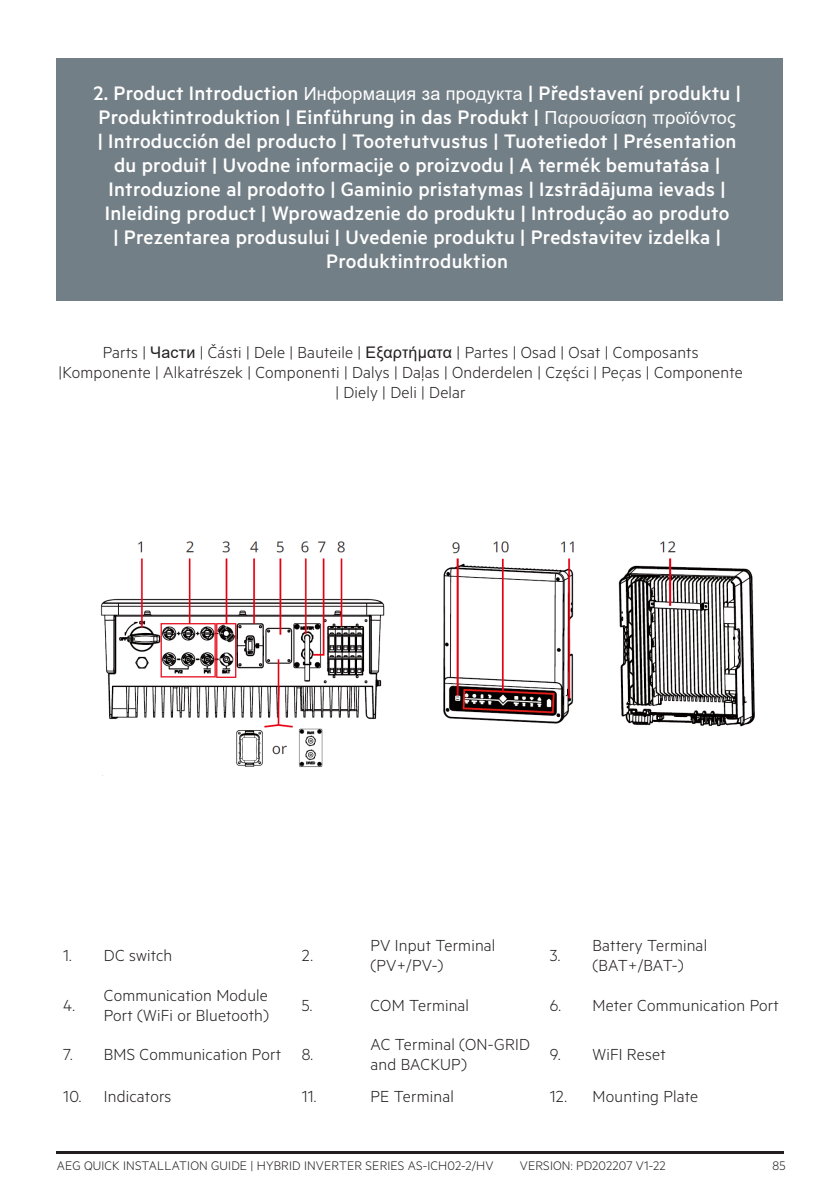
<style>
.page{position:relative;width:840px;height:1191px;background:#fff}
.page>*{position:absolute;margin:0;border:0;box-sizing:border-box;transform-origin:0 0}
.t1{font:500 22px/24px "Metric";letter-spacing:.01em;color:#fff;text-align:center}
.t2{font:300 18px/20px "Metric";letter-spacing:.01em;color:#231f20}
.t3{font:300 14px "Metric";letter-spacing:.01em;color:#231f20}
.s1{font-family:"Arial";font-weight:400;font-size:18px}
.s2{font-family:"Arial";font-weight:400;font-size:16px}
</style>
<div class="page">
<hr style="left:56px;top:1151px;width:727px;height:2px;background:#231f20">
<div style="left:57px;top:58px;width:725px;height:242px;background:#737f86"></div>
<img style="left:100px;top:541px;width:655px;height:235px">
<p class="t1" style="left:93px;top:80px;width:648px">2. Product Introduction <span class="s1">Информация за продукта</span> | Představení produktu | Produktintroduktion | Einführung in das Produkt | <span class="s1">Παρουσίαση προϊόντος </span>| Introducción del producto | Tootetutvustus | Tuotetiedot | Présentation du produit | Uvodne informacije o proizvodu | A termék bemutatása | Introduzione al prodotto | Gaminio pristatymas | Izstrādājuma ievads | Inleiding product | Wprowadzenie do produktu | Introdução ao produto<br>| Prezentarea produsului | Uvedenie produktu | Predstavitev izdelka | Produktintroduktion</p>
<p class="t2" style="left:58px;top:342px;width:685px;text-align:center">Parts | <span class="s2">Части</span> | Části | Dele | Bauteile | <span class="s2">Εξαρτήματα</span> | Partes | Osad | Osat | Composants |Komponente | Alkatrészek | Componenti | Dalys | Daļas | Onderdelen | Części | Peças | Componente | Diely | Deli | Delar</p>
<p class="t2" style="left:63px;top:944px;width:110px">1. DC switch</p>
<p class="t2" style="left:301px;top:944px;width:13px">2.</p>
<p class="t2" style="left:370px;top:934px;width:126px">PV Input Terminal (PV+/PV-)</p>
<p class="t2" style="left:549px;top:944px;width:12px">3.</p>
<p class="t2" style="left:592px;top:934px;width:116px">Battery Terminal (BAT+/BAT-)</p>
<p class="t2" style="left:63px;top:994px;width:13px">4.</p>
<p class="t2" style="left:104px;top:984px;width:166px">Communication Module<br>Port (WiFi or Bluetooth)</p>
<p class="t2" style="left:301px;top:994px;width:12px">5.</p>
<p class="t2" style="left:370px;top:994px;width:100px">COM Terminal</p>
<p class="t2" style="left:549px;top:994px;width:230px">6. Meter Communication Port</p>
<p class="t2" style="left:63px;top:1043px;width:251px">7. BMS Communication Port 8.</p>
<p class="t2" style="left:370px;top:1033px;width:161px">AC Terminal (ON-GRID and BACKUP)</p>
<p class="t2" style="left:549px;top:1043px;width:117px">9. WiFI Reset</p>
<p class="t2" style="left:63px;top:1085px;width:110px">10. Indicators</p>
<p class="t2" style="left:301px;top:1085px;width:16px">11.</p>
<p class="t2" style="left:370px;top:1085px;width:85px">PE Terminal</p>
<p class="t2" style="left:549px;top:1085px;width:150px">12. Mounting Plate</p>
<p class="t3" style="left:57px;top:1157px;width:438px">AEG QUICK INSTALLATION GUIDE | HYBRID INVERTER SERIES AS-ICH02-2/HV</p>
<p class="t3" style="left:519px;top:1157px;width:147px">VERSION: PD202207 V1-22</p>
<p class="t3" style="left:772px;top:1157px;width:15px">85</p>
</div>
